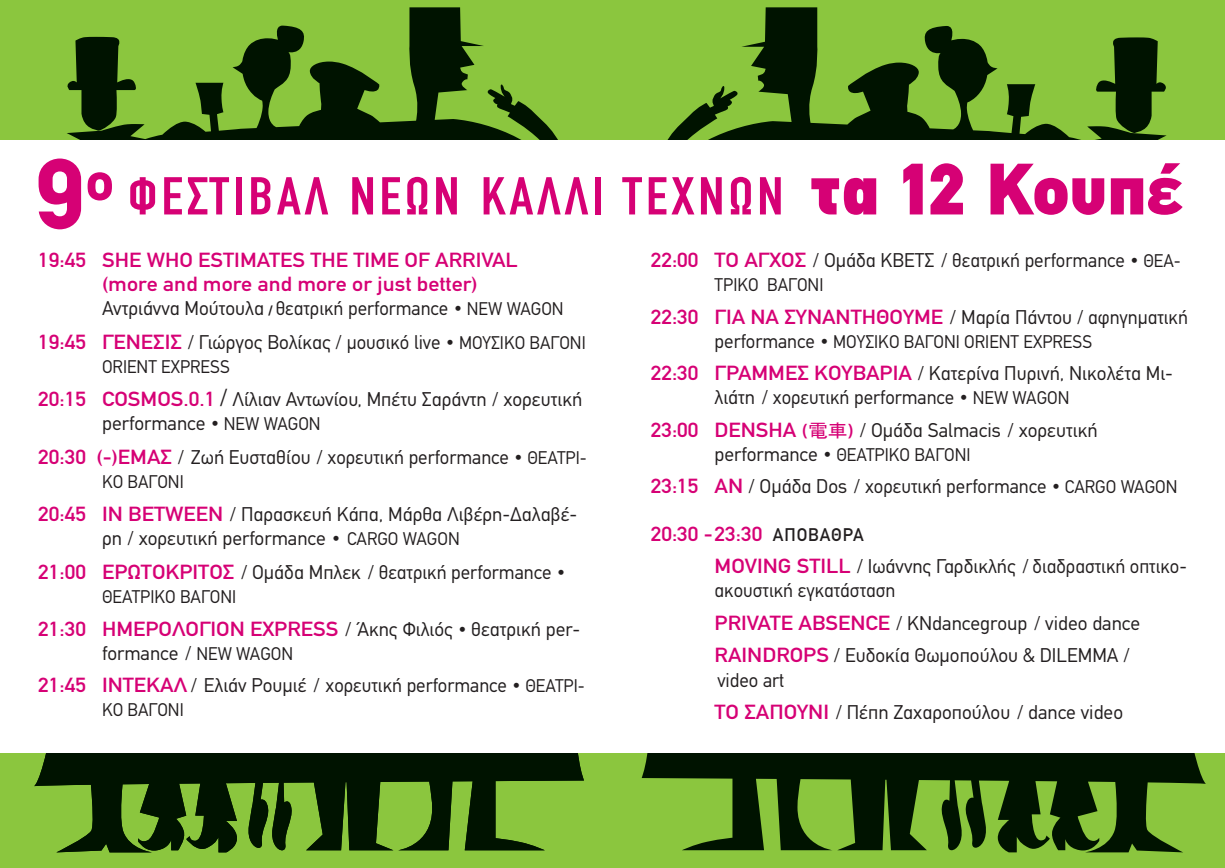
<style>
.page{position:relative;width:1225px;height:868px;background:#fff}
.page>*{position:absolute;margin:0;border:0;box-sizing:border-box;transform-origin:0 0}
.t1{font:52.35px "CF Din Condensed";letter-spacing:.065em;color:#d60175;scale:1.11 1}
.List_Paragraph{font:20.1px/24px "CF Din";color:#d60175;scale:1.1 1}
.List_Paragraph-2{font:19.5px/24px "CF Din";color:#231f20}
.List_Paragraph-3{font:18px "CF Din";color:#231f20}
.s1{font-family:"CF Din";font-weight:700;font-size:97.95px}
.s2{font-family:"CF Din";font-weight:900;font-size:71.25px}
.s3{font-family:"Myriad Pro";font-weight:700;font-size:13.95px}
.s4{font-size:18px}
.s5{font-size:20.1px;color:#d60175}
.s6{font-size:24px}
.s7{font-size:19.5px}
.s8{font-family:"Myriad Pro";font-weight:600;font-size:18px;color:#d60175}
.s9{font-family:"MS Gothic";font-size:18px;color:#d60175}
.s10{font-size:18px;color:#231f20}
</style>
<div class="page">
<div style="left:0;top:0;width:615px;height:867px;background:#8bc63e"></div>
<svg style="left:34px;top:753px;width:550px;height:99px;fill:#001300"></svg>
<div style="left:615px;top:170px;width:610px;height:697px;background:#8bc63e"></div>
<svg style="left:639px;top:7px;width:586px;height:133px;background:#62912b"></svg>
<svg style="left:641px;top:753px;width:565px;height:99px;fill:#001300"></svg>
<svg style="left:67px;top:7px;width:491px;height:133px"></svg>
<div style="left:0;top:140px;width:1225px;height:613px;background:#fff"></div>
<p class="t1" style="left:35px;top:168px;width:1035px"><span class="s1">9</span><sup>ο</sup> ΦΕΣΤΙΒΑΛ ΝΕΩΝ ΚΑΛΛΙ ΤΕΧΝΩΝ <span class="s2">τα 12 Κουπέ</span></p>
<p class="List_Paragraph" style="left:102px;top:248px;width:379px;text-indent:-64px">19:45 SHE WHO ESTIMATES THE TIME OF ARRIVAL (more and more and more or just better)</p>
<p class="List_Paragraph-2" style="left:102px;top:296px;width:463px">Αντριάννα Μούτουλα <span class="s3">/</span> θεατρική performance • <span class="s4">NEW WAGON</span></p>
<p class="List_Paragraph-2" style="left:38px;top:331px;width:549px"><span class="s5">19:45 ΓΈΝΕΣΙΣ</span> / Γιώργος Βολίκας / μουσικό live • <span class="s4">MOYΣΙΚΟ ΒΑΓΟΝΙ</span></p>
<p class="List_Paragraph-3" style="left:102px;top:357px;width:129px">ORIENT EXPRESS</p>
<p class="List_Paragraph-2" style="left:102px;top:387px;width:482px;text-indent:-64px"><span class="s5">20:15 COSMOS.0.1</span> <span class="s6">/</span> Λίλιαν Αντωνίου, Μπέτυ Σαράντη / χορευτική performance • <span class="s4">NEW WAGON</span></p>
<p class="List_Paragraph-2" style="left:38px;top:445px;width:550px"><span class="s5">20:30 (-)ΕΜΑΣ</span> / Ζωή Ευσταθίου / χορευτική performance • <span class="s4">ΘΕΑΤΡΙ-</span></p>
<p class="List_Paragraph-3" style="left:102px;top:472px;width:83px">ΚΌ ΒΑΓΌΝΙ</p>
<p class="List_Paragraph-2" style="left:102px;top:502px;width:477px;text-indent:-64px"><span class="s5">20:45 IN BETWEEN</span> / Παρασκευή Κάπα, Μάρθα Λιβέρη-Δαλαβέ&shy;ρη / χορευτική performance • <span class="s4">CARGO WAGON</span></p>
<p class="List_Paragraph-2" style="left:38px;top:560px;width:528px"><span class="s5">21:00 ΕΡΩΤΌΚΡΙΤΟΣ</span> / Ομάδα Μπλεκ / θεατρική performance •</p>
<p class="List_Paragraph-3" style="left:102px;top:587px;width:136px">ΘΕΑΤΡΙΚΌ ΒΑΓΌΝΙ</p>
<p class="List_Paragraph-2" style="left:102px;top:616px;width:480px;text-indent:-64px"><span class="s5">21:30 ΗΜΕΡΟΛΟΓΙΟN EXPRESS</span> / Άκης Φιλιός • θεατρική per&shy;formance / <span class="s4">NEW WAGON</span></p>
<p class="List_Paragraph-2" style="left:38px;top:673px;width:548px"><span class="s5">21:45 ΙΝΤΕΚΆΛ</span> / Ελιάν Ρουμιέ / χορευτική performance • <span class="s4">ΘΕΑΤΡΙ-</span></p>
<p class="List_Paragraph-3" style="left:102px;top:700px;width:83px">ΚΌ ΒΑΓΌΝΙ</p>
<p class="List_Paragraph-2" style="left:651px;top:248px;width:531px"><span class="s5">22:00 ΤΟ ΆΓΧΟΣ</span> / Ομάδα ΚΒΕΤΣ / θεατρική performance • <span class="s4">ΘΕΑ-</span></p>
<p class="List_Paragraph-3" style="left:714px;top:275px;width:110px">ΤΡΙΚΌ ΒΑΓΌΝΙ</p>
<p class="List_Paragraph-2" style="left:651px;top:305px;width:538px"><span class="s5">22:30 ΓΙΑ ΝΑ ΣΥΝΑΝΤΗΘΟΎΜΕ</span> / Μαρία Πάντου / αφηγηματική</p>
<p class="List_Paragraph-3" style="left:714px;top:331px;width:379px"><span class="s7">performance •</span> MOYΣΙΚΟ ΒΑΓΟΝΙ ORIENT EXPRESS</p>
<p class="List_Paragraph-2" style="left:714px;top:361px;width:460px;text-indent:-64px"><span class="s5">22:30 ΓΡΑΜΜΕΣ ΚΟΥΒΑΡΙΑ</span> / Κατερίνα Πυρινή, Νικολέτα Μι&shy;λιάτη / χορευτική performance • <span class="s4">NEW WAGON</span></p>
<p class="List_Paragraph-2" style="left:651px;top:418px;width:448px"><span class="s5">23:00 DENSHA</span> <span class="s8">(</span><span class="s9">電車</span><span class="s8">)</span> / Ομάδα Salmacis / χορευτική</p>
<p class="List_Paragraph-3" style="left:714px;top:444px;width:257px"><span class="s7">performance •</span> ΘΕΑΤΡΙΚΌ ΒΑΓΌΝΙ</p>
<p class="List_Paragraph-2" style="left:651px;top:474px;width:528px"><span class="s5">23:15 AN</span> / Ομάδα Dos / χορευτική performance • <span class="s4">CARGO WAGON</span></p>
<p class="List_Paragraph" style="left:651px;top:522px;width:195px">20:30 -23:30 <span class="s10">AΠΟΒΑΘΡΑ</span></p>
<p class="List_Paragraph-2" style="left:714px;top:554px;width:474px"><span class="s5">MOVING STILL</span> / Ιωάννης Γαρδικλής / διαδραστική οπτικo&shy;ακουστική εγκατάσταση</p>
<p class="List_Paragraph-2" style="left:714px;top:611px;width:427px"><span class="s5">PRIVATE ABSENCE</span> / ΚΝdancegroup / video dance</p>
<p class="List_Paragraph-2" style="left:714px;top:643px;width:417px"><span class="s5">RAINDROPS</span> / Eυδοκία Θωμοπούλου &amp; DILEMMA / video art</p>
<p class="List_Paragraph-2" style="left:714px;top:700px;width:410px"><span class="s5">ΤΟ ΣΑΠΟΎΝΙ</span> / Πέπη Ζαχαροπούλου / dance video</p>
</div>
